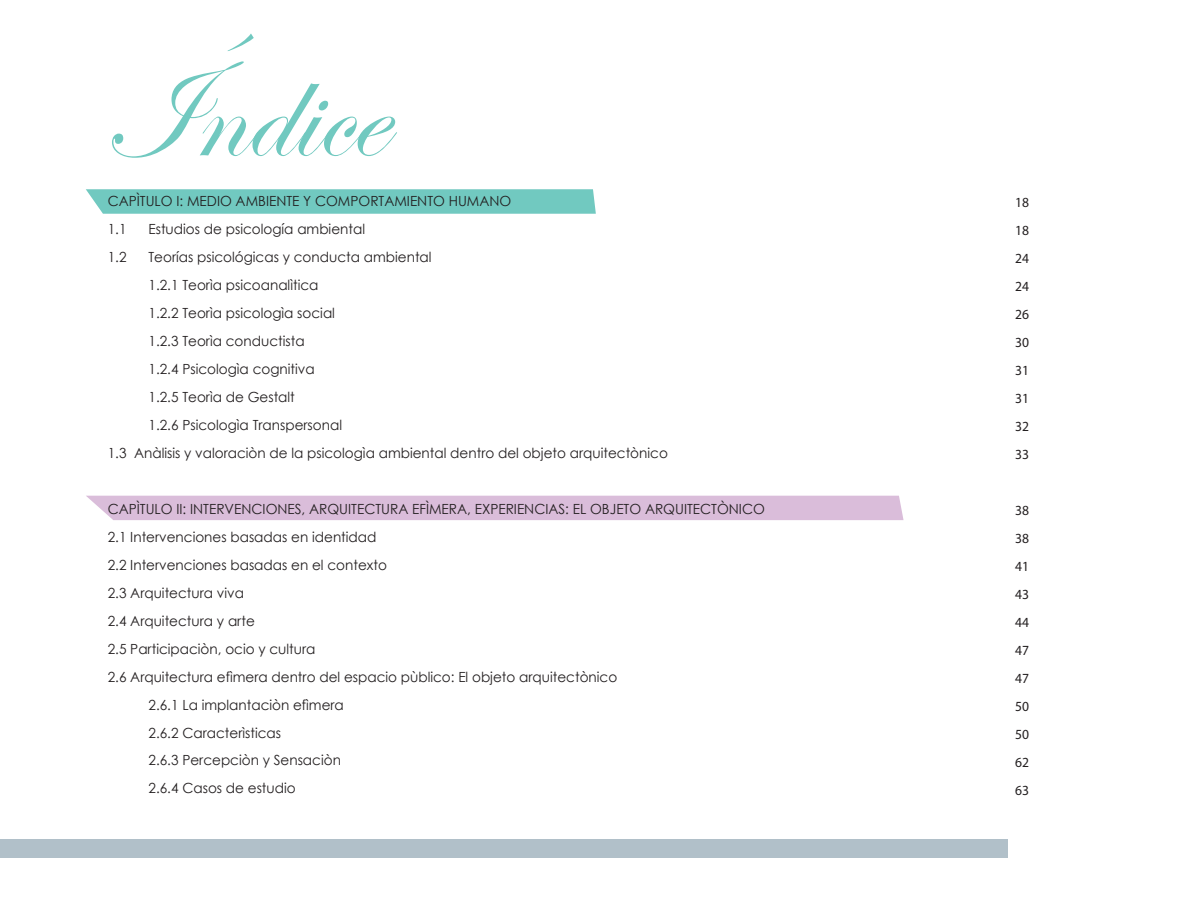
<style>
.page{position:relative;width:1188px;height:918px;background:#fff}
.page>*{position:absolute;margin:0;border:0;box-sizing:border-box;transform-origin:0 0}
.t1{font:142.95px "Edwardian Script ITC";color:#71c9c0}
.t2{font:13.95px/27.9px "Century Gothic";color:#231f20}
.t3{font:13.95px/27.9px "Myriad Pro";color:#231f20;text-align:justify}
</style>
<div class="page">
<div style="left:1px;top:840px;width:1007px;height:18px;background:#b1c0c9"></div>
<div style="left:86px;top:496px;width:818px;height:24px;background:#dabdda"></div>
<svg style="left:86px;top:189px;width:510px;height:25px;background:#76cbc2"></svg>
<h1 class="t1" style="left:102px;top:33px;width:284px">Índice</h1>
<p class="t2" style="left:108px;top:187px;width:405px">CAPÌTULO I: MEDIO AMBIENTE Y COMPORTAMIENTO HUMANO<br>1.1</p>
<p class="t2" style="left:148px;top:215px;width:218px">Estudios de psicología ambiental</p>
<p class="t2" style="left:108px;top:243px;width:20px">1.2</p>
<p class="t2" style="left:148px;top:243px;width:285px">Teorías psicológicas y conducta ambiental</p>
<p class="t2" style="left:148px;top:271px;width:171px">1.2.1 Teorìa psicoanalìtica</p>
<p class="t2" style="left:148px;top:299px;width:188px">1.2.2 Teorìa psicologìa social</p>
<p class="t2" style="left:148px;top:327px;width:158px">1.2.3 Teorìa conductista</p>
<p class="t2" style="left:148px;top:355px;width:168px">1.2.4 Psicologìa cognitiva</p>
<p class="t2" style="left:148px;top:383px;width:148px">1.2.5 Teorìa de Gestalt</p>
<p class="t2" style="left:148px;top:411px;width:195px">1.2.6 Psicologìa Transpersonal</p>
<p class="t2" style="left:108px;top:439px;width:562px">1.3 Anàlisis y valoraciòn de la psicologìa ambiental dentro del objeto arquitectònico</p>
<p class="t2" style="left:108px;top:495px;width:659px">CAPÌTULO II: INTERVENCIONES, ARQUITECTURA EFÌMERA, EXPERIENCIAS: EL OBJETO ARQUITECTÒNICO</p>
<p class="t2" style="left:108px;top:523px;width:270px">2.1 Intervenciones basadas en identidad</p>
<p class="t2" style="left:108px;top:551px;width:281px">2.2 Intervenciones basadas en el contexto</p>
<p class="t2" style="left:108px;top:578px;width:138px">2.3 Arquitectura viva</p>
<p class="t2" style="left:108px;top:606px;width:149px">2.4 Arquitectura y arte</p>
<p class="t2" style="left:108px;top:634px;width:209px">2.5 Participaciòn, ocio y cultura</p>
<p class="t2" style="left:108px;top:662px;width:511px">2.6 Arquitectura efìmera dentro del espacio pùblico: El objeto arquitectònico</p>
<p class="t2" style="left:148px;top:690px;width:197px">2.6.1 La implantaciòn efìmera</p>
<p class="t2" style="left:148px;top:718px;width:134px">2.6.2 Caracterìsticas</p>
<p class="t2" style="left:148px;top:746px;width:194px">2.6.3 Percepciòn y Sensaciòn</p>
<p class="t2" style="left:148px;top:774px;width:149px">2.6.4 Casos de estudio</p>
<p class="t3" style="left:1015px;top:189px;width:15px">18<br>18<br>24<br>24<br>26<br>30<br>31<br>31<br>32<br>33</p>
<p class="t3" style="left:1015px;top:496px;width:15px">38<br>38<br>41<br>43<br>44<br>47<br>47<br>50<br>50<br>62<br>63</p>
</div>
